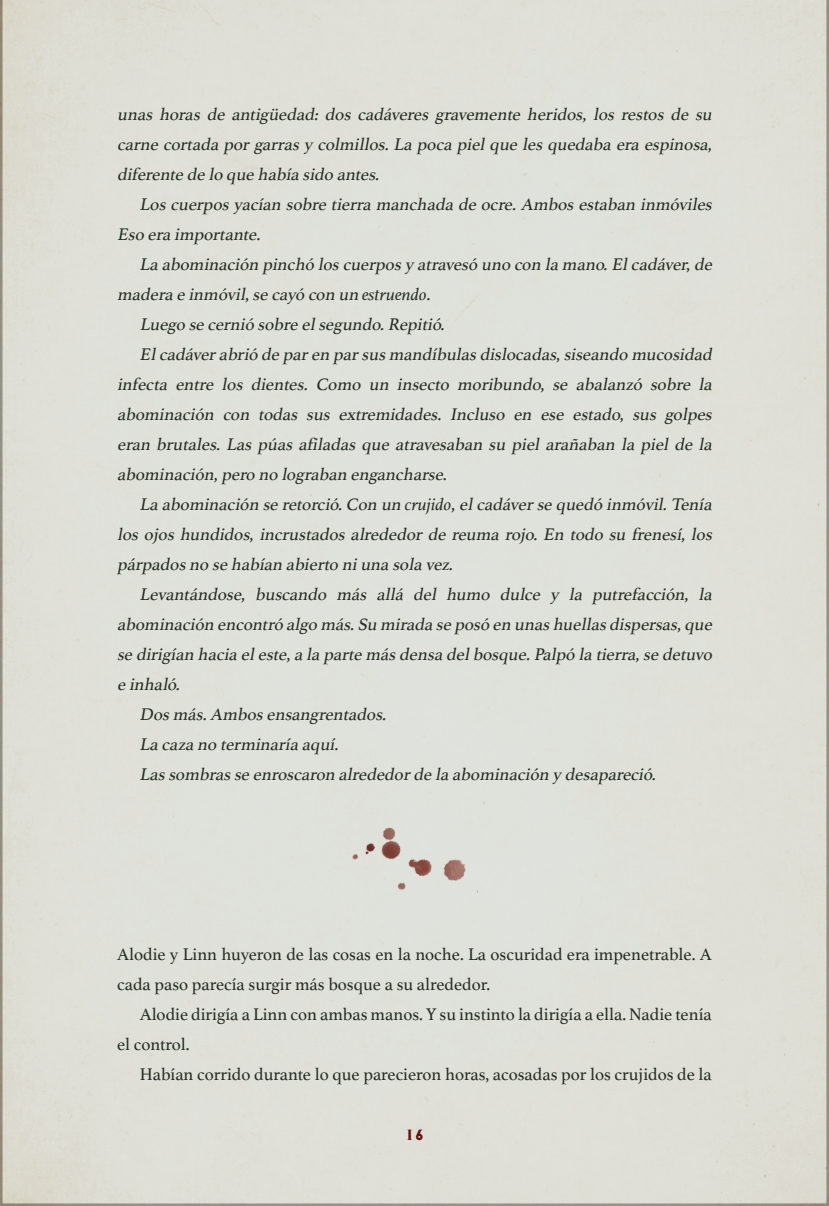
<style>
.page{position:relative;width:829px;height:1206px;background:#fff}
.page>*{position:absolute;margin:0;border:0;box-sizing:border-box;transform-origin:0 0}
.t1{font:italic 17.75px/30px "Athelas";color:#252d23;text-align:justify}
.t2{font:17.75px/30px "Athelas";color:#252d23}
.t3{font:800 17.75px "Exocet Blizzard OT";color:#690f0c}
.s1{font-style:inherit}
</style>
<div class="page">
<div style="left:0;top:0;width:828px;height:1206px;background:#dfe0d9"></div>
<img style="left:352px;top:827px;width:114px;height:63px">
<p class="t1" style="left:117px;top:99px;width:600px">unas horas de antigüedad: dos cadáveres gravemente heridos, los restos de su carnecortadaporgarrasycolmillos.Lapocapielquelesquedabaeraespinosa, diferentedelo quehabíasido antes.</p>
<p class="t1" style="left:117px;top:189px;width:600px;text-indent:23px">Loscuerposyacían sobretierramanchadadeocre.Ambosestaban inmóviles<br>Eso eraimportante.</p>
<p class="t1" style="left:139px;top:249px;width:578px">Laabominación pinchó loscuerposyatravesó uno con lamano.Elcadáver,de</p>
<p class="t1" style="left:117px;top:279px;width:319px">maderaeinmóvil,secayó con un <span class="s1">es t ru e n d o</span> .</p>
<p class="t1" style="left:140px;top:309px;width:311px">Luego secernió sobreelsegundo.Repitió.</p>
<p class="t1" style="left:139px;top:339px;width:578px">Elcadáverabrió deparen parsusmandíbulasdislocadas,siseando mucosidad</p>
<p class="t1" style="left:117px;top:369px;width:600px">infecta entre los dientes. Como un insecto moribundo, se abalanzó sobre la</p>
<p class="t1" style="left:117px;top:399px;width:600px">abominación con todas sus extremidades. Incluso en ese estado, sus golpes</p>
<p class="t1" style="left:117px;top:429px;width:600px">eran brutales. Las púas afiladas que atravesaban su piel arañaban la piel de la</p>
<p class="t1" style="left:117px;top:459px;width:336px">abominación,pero no lograban engancharse.</p>
<p class="t1" style="left:139px;top:489px;width:578px">Laabominación seretorció.Con un <span class="s1">c r uj i d o</span> ,elcadáversequedó inmóvil.Tenía</p>
<p class="t1" style="left:117px;top:519px;width:600px">los ojos hundidos, incrustados alrededor de reumarojo. En todo su frenesí, los</p>
<p class="t1" style="left:117px;top:549px;width:341px">párpadosno sehabían abierto niunasolavez.</p>
<p class="t1" style="left:139px;top:579px;width:578px">Levantándose, buscando más allá del humo dulce y la putrefacción, la</p>
<p class="t1" style="left:117px;top:609px;width:600px">abominación encontró algo más.Su miradaseposó en unashuellasdispersas,que</p>
<p class="t1" style="left:117px;top:639px;width:600px">sedirigían haciaeleste,alapartemásdensadelbosque.Palpó latierra,sedetuvo</p>
<p class="t1" style="left:117px;top:669px;width:69px">einhaló.</p>
<p class="t1" style="left:139px;top:699px;width:252px">Dosmás.Ambosensangrentados.</p>
<p class="t1" style="left:139px;top:729px;width:205px">Lacazano terminaríaaquí.</p>
<p class="t1" style="left:139px;top:759px;width:522px">Lassombrasseenroscaron alrededordelaabominación y desapareció.</p>
<p class="t2" style="left:117px;top:939px;width:596px">Alodie y Linn huyeron de las cosas en la noche. La oscuridad era impenetrable. A cada paso parecía surgir más bosque a su alrededor.</p>
<p class="t2" style="left:117px;top:999px;width:595px;text-indent:23px">Alodie dirigía a Linn con ambas manos. Y su instinto la dirigía a ella. Nadie tenía el control.</p>
<p class="t2" style="left:140px;top:1059px;width:573px">Habían corrido durante lo que parecieron horas, acosadas por los crujidos de la</p>
<p class="t3" style="left:405px;top:1126px;width:21px">16</p>
</div>
